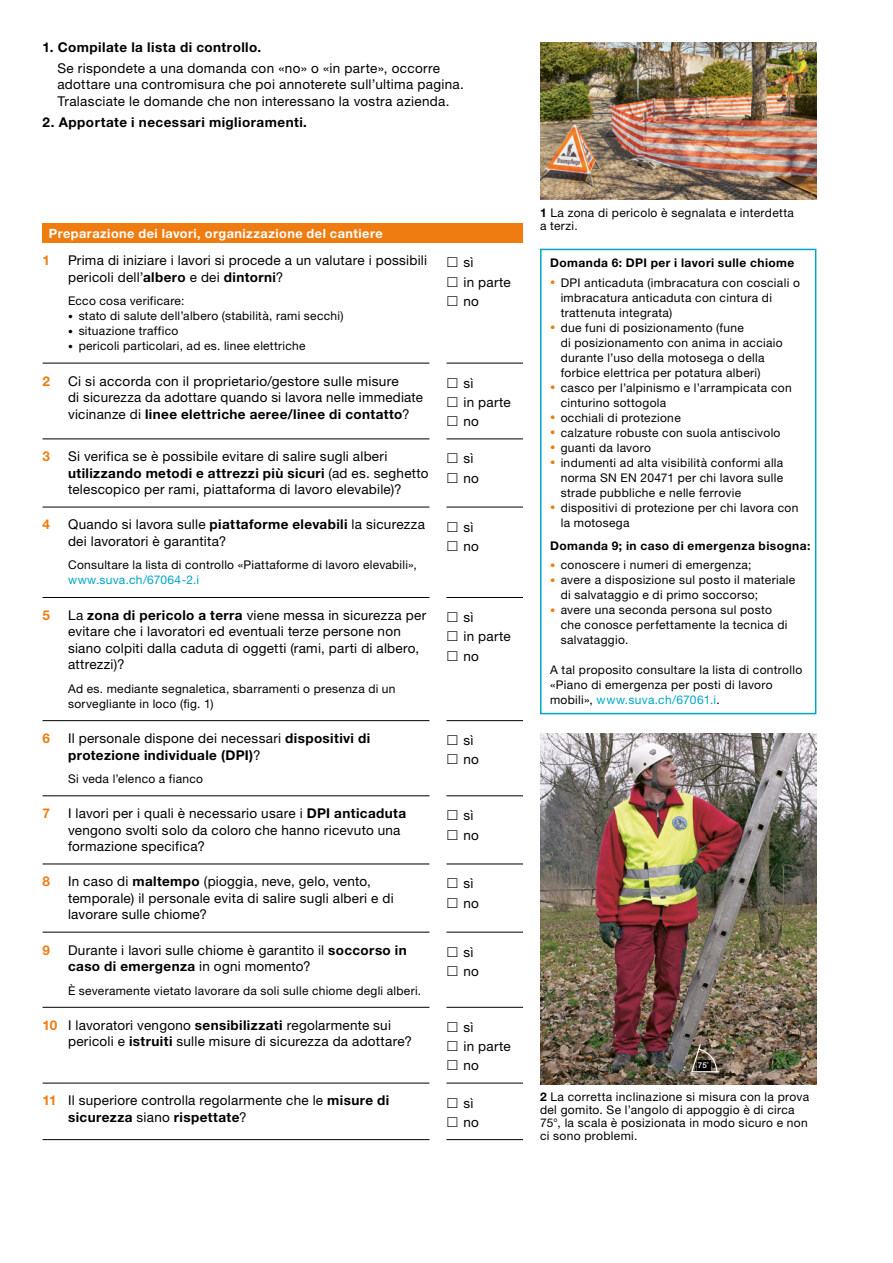
<style>
.page{position:relative;width:893px;height:1263px;background:#fff}
.page>*{position:absolute;margin:0;border:0;box-sizing:border-box;transform-origin:0 0}
.t1{font:13.5px/16.5px "Helvetica Neue LT Std";letter-spacing:.02em;color:#000}
.t2{font:700 13.5px/16.5px "Helvetica Neue LT Std";letter-spacing:.03em;color:#000}
.t3{font:700 13.5px "Helvetica Neue LT Std";color:#ef7c11}
.t4{font:700 12.75px "Helvetica Neue LT Std";letter-spacing:.035em;color:#fff}
.t5{font:12px/15px "Helvetica Neue LT Std";letter-spacing:.025em;color:#000}
.t6{font:700 12px "Helvetica Neue LT Std";letter-spacing:.04em;color:#000}
.t7{font:12px "Helvetica Neue LT Std";letter-spacing:.025em;color:#00a5c8}
.t8{font:500 7.95px "Helvetica Neue";color:#fff}
.s1{font-weight:700}
.s2{font-size:9.75px}
.s3{font-weight:400}
.s4{font-weight:700;color:#ef7c11}
.s5{font-size:10.5px;color:#ef7c11}
.s6{color:#00a5c8}
</style>
<div class="page">
<img style="left:540px;top:733px;width:276px;height:351px">
<svg style="left:691px;top:1044px;width:28px;height:28px"></svg>
<div style="left:697px;top:1060px;width:14px;height:10px;background:#000"></div>
<img style="left:540px;top:43px;width:276px;height:157px">
<div style="left:43px;top:224px;width:480px;height:19px;background:#ef7c11"></div>
<hr style="left:446px;top:363px;width:77px;height:1px;background:#000">
<hr style="left:446px;top:438px;width:77px;height:1px;background:#000">
<hr style="left:446px;top:507px;width:77px;height:1px;background:#000">
<hr style="left:446px;top:1139px;width:77px;height:1px;background:#000">
<hr style="left:446px;top:597px;width:77px;height:1px;background:#000">
<hr style="left:446px;top:795px;width:77px;height:1px;background:#000">
<hr style="left:446px;top:932px;width:77px;height:1px;background:#000">
<hr style="left:446px;top:1083px;width:77px;height:1px;background:#000">
<hr style="left:43px;top:363px;width:386px;height:1px;background:#000">
<hr style="left:43px;top:438px;width:386px;height:1px;background:#000">
<hr style="left:43px;top:507px;width:386px;height:1px;background:#000">
<hr style="left:43px;top:597px;width:386px;height:1px;background:#000">
<hr style="left:43px;top:795px;width:386px;height:1px;background:#000">
<hr style="left:43px;top:932px;width:386px;height:1px;background:#000">
<hr style="left:43px;top:1083px;width:386px;height:1px;background:#000">
<hr style="left:43px;top:1139px;width:386px;height:1px;background:#000">
<hr style="left:43px;top:720px;width:386px;height:1px;background:#000">
<hr style="left:446px;top:720px;width:77px;height:1px;background:#000">
<hr style="left:43px;top:863px;width:386px;height:1px;background:#000">
<hr style="left:43px;top:1007px;width:386px;height:1px;background:#000">
<hr style="left:446px;top:863px;width:77px;height:1px;background:#000">
<hr style="left:446px;top:1007px;width:77px;height:1px;background:#000">
<div style="left:540px;top:249px;width:276px;height:465px;border:2px solid #00a5c8"></div>
<p class="t2" style="left:43px;top:39px;width:220px">1. Compilate la lista di controllo.</p>
<p class="t1" style="left:57px;top:60px;width:408px">Se rispondete a una domanda con «no» o «in parte», occorre adottare una contromisura che poi annoterete sull’ultima pagina.<br>Tralasciate le domande che non interessano la vostra azienda.</p>
<p class="t2" style="left:43px;top:113px;width:266px">2. Apportate i necessari miglioramenti.</p>
<p class="t4" style="left:49px;top:225px;width:335px">Preparazione dei lavori, organizzazione del cantiere</p>
<p class="t3" style="left:43px;top:252px;width:9px">1</p>
<p class="t1" style="left:68px;top:252px;width:360px">Prima di iniziare i lavori si procede a un valutare i possibili pericoli dell’<span class="s1">albero</span> e dei <span class="s1">dintorni</span>?</p>
<p class="t5" style="left:68px;top:293px;width:118px">Ecco cosa verificare:</p>
<p class="t5" style="left:68px;top:308px;width:277px"><span class="s2">•</span> stato di salute dell’albero (stabilità, rami secchi)</p>
<p class="t5" style="left:68px;top:323px;width:112px"><span class="s2">•</span> situazione traffico</p>
<p class="t5" style="left:68px;top:338px;width:239px"><span class="s2">•</span> pericoli particolari, ad es. linee elettriche</p>
<p class="t1" style="left:463px;top:253px;width:49px;line-height:19.2px">sì<br>in parte no</p>
<p class="t3" style="left:43px;top:372px;width:9px">2</p>
<p class="t1" style="left:68px;top:372px;width:357px">Ci si accorda con il proprietario/gestore sulle misure<br>di sicurezza da adottare quando si lavora nelle immediate vicinanze di <span class="s1">linee elettriche aeree/linee di contatto</span>?</p>
<p class="t1" style="left:463px;top:373px;width:49px;line-height:19.2px">sì<br>in parte no</p>
<p class="t3" style="left:43px;top:448px;width:9px">3</p>
<p class="t1" style="left:68px;top:448px;width:362px">Si verifica se è possibile evitare di salire sugli alberi <span class="s1">utilizzando metodi e attrezzi più sicuri</span> (ad es. seghetto telescopico per rami, piattaforma di lavoro elevabile)?</p>
<p class="t1" style="left:463px;top:449px;width:17px;line-height:19.2px">sì no</p>
<p class="t3" style="left:43px;top:516px;width:9px">4</p>
<p class="t1" style="left:68px;top:516px;width:358px">Quando si lavora sulle <span class="s1">piattaforme elevabili</span> la sicurezza dei lavoratori è garantita?</p>
<p class="t5" style="left:68px;top:557px;width:350px">Consultare la lista di controllo «Piattaforme di lavoro elevabili»,</p>
<p class="t7" style="left:68px;top:573px;width:133px">www.suva.ch/67064-2.i</p>
<p class="t1" style="left:463px;top:517px;width:17px;line-height:19.2px">sì no</p>
<p class="t3" style="left:43px;top:607px;width:9px">5</p>
<p class="t1" style="left:68px;top:607px;width:360px">La <span class="s1">zona di pericolo a terra</span> viene messa in sicurezza per evitare che i lavoratori ed eventuali terze persone non siano colpiti dalla caduta di oggetti (rami, parti di albero, attrezzi)?</p>
<p class="t5" style="left:68px;top:681px;width:329px">Ad es. mediante segnaletica, sbarramenti o presenza di un sorvegliante in loco (fig. 1)</p>
<p class="t3" style="left:43px;top:730px;width:9px">6</p>
<p class="t2" style="left:68px;top:730px;width:304px"><span class="s3">Il personale dispone dei necessari</span> dispositivi di protezione individuale (DPI)<span class="s3">?</span></p>
<p class="t5" style="left:68px;top:771px;width:137px">Si veda l’elenco a fianco</p>
<p class="t1" style="left:463px;top:607px;width:49px;line-height:19.2px">sì<br>in parte no</p>
<p class="t1" style="left:463px;top:730px;width:17px;line-height:19.2px">sì no</p>
<p class="t3" style="left:43px;top:805px;width:9px">7</p>
<p class="t1" style="left:68px;top:805px;width:340px">I lavori per i quali è necessario usare i <span class="s1">DPI anticaduta </span>vengono svolti solo da coloro che hanno ricevuto una formazione specifica?</p>
<p class="t1" style="left:463px;top:806px;width:17px;line-height:19.2px">sì no</p>
<p class="t3" style="left:43px;top:873px;width:9px">8</p>
<p class="t1" style="left:68px;top:873px;width:327px">In caso di <span class="s1">maltempo</span> (pioggia, neve, gelo, vento, temporale) il personale evita di salire sugli alberi e di lavorare sulle chiome?</p>
<p class="t1" style="left:463px;top:874px;width:17px;line-height:19.2px">sì no</p>
<p class="t3" style="left:43px;top:941px;width:9px">9</p>
<p class="t1" style="left:68px;top:941px;width:340px">Durante i lavori sulle chiome è garantito il <span class="s1">soccorso in caso di emergenza</span> in ogni momento?</p>
<p class="t5" style="left:68px;top:982px;width:355px">È severamente vietato lavorare da soli sulle chiome degli alberi.</p>
<p class="t1" style="left:463px;top:942px;width:17px;line-height:19.2px">sì no</p>
<p class="t1" style="left:68px;top:1016px;width:345px;text-indent:-26px"><span class="s4">10</span> I lavoratori vengono <span class="s1">sensibilizzati</span> regolarmente sui pericoli e <span class="s1">istruiti</span> sulle misure di sicurezza da adottare?</p>
<p class="t1" style="left:463px;top:1017px;width:49px;line-height:19.2px">sì<br>in parte no</p>
<p class="t1" style="left:68px;top:1092px;width:323px;text-indent:-26px"><span class="s4">11</span> Il superiore controlla regolarmente che le <span class="s1">misure di sicurezza</span> siano <span class="s1">rispettate</span>?</p>
<p class="t1" style="left:463px;top:1093px;width:17px;line-height:19.2px">sì no</p>
<p class="t5" style="left:540px;top:206px;width:256px;line-height:12.8px"><span class="s1">1</span> La zona di pericolo è segnalata e interdetta a terzi.</p>
<p class="t6" style="left:550px;top:256px;width:246px">Domanda 6: DPI per i lavori sulle chiome</p>
<p class="t5" style="left:561px;top:275px;width:241px;text-indent:-11px"><span class="s5">•</span> DPI anticaduta (imbracatura con cosciali o imbracatura anticaduta con cintura di trattenuta integrata)</p>
<p class="t5" style="left:561px;top:320px;width:224px;text-indent:-11px"><span class="s5">•</span> due funi di posizionamento (fune<br>di posizionamento con anima in acciaio durante l’uso della motosega o della forbice elettrica per potatura alberi)</p>
<p class="t5" style="left:561px;top:380px;width:233px;text-indent:-11px"><span class="s5">•</span> casco per l’alpinismo e l’arrampicata con cinturino sottogola</p>
<p class="t5" style="left:550px;top:410px;width:132px"><span class="s5">•</span> occhiali di protezione</p>
<p class="t5" style="left:550px;top:425px;width:232px"><span class="s5">•</span> calzature robuste con suola antiscivolo</p>
<p class="t5" style="left:550px;top:440px;width:102px"><span class="s5">•</span> guanti da lavoro</p>
<p class="t5" style="left:561px;top:455px;width:224px;text-align:justify;text-indent:-11px"><span class="s5">•</span> indumenti ad alta visibilità conformi alla norma SN EN 20471 per chi lavora sulle strade pubbliche e nelle ferrovie</p>
<p class="t5" style="left:561px;top:500px;width:239px;text-indent:-11px"><span class="s5">•</span> dispositivi di protezione per chi lavora con la motosega</p>
<p class="t6" style="left:550px;top:538px;width:262px">Domanda 9; in caso di emergenza bisogna:</p>
<p class="t5" style="left:550px;top:557px;width:203px"><span class="s5">•</span> conoscere i numeri di emergenza;</p>
<p class="t5" style="left:561px;top:572px;width:236px;text-indent:-11px"><span class="s5">•</span> avere a disposizione sul posto il materiale di salvataggio e di primo soccorso;</p>
<p class="t5" style="left:561px;top:602px;width:228px;text-indent:-11px"><span class="s5">•</span> avere una seconda persona sul posto che conosce perfettamente la tecnica di salvataggio.</p>
<p class="t5" style="left:550px;top:662px;width:254px">A tal proposito consultare la lista di controllo «Piano di emergenza per posti di lavoro mobili», <span class="s6">www.suva.ch/67061.i</span>.</p>
<p class="t8" style="left:698px;top:1060px;width:12px">75˚</p>
<p class="t5" style="left:540px;top:1091px;width:271px;line-height:12.8px"><span class="s1">2</span> La corretta inclinazione si misura con la prova del gomito. Se l’angolo di appoggio è di circa 75°, la scala è posizionata in modo sicuro e non ci sono problemi.</p>
</div>
